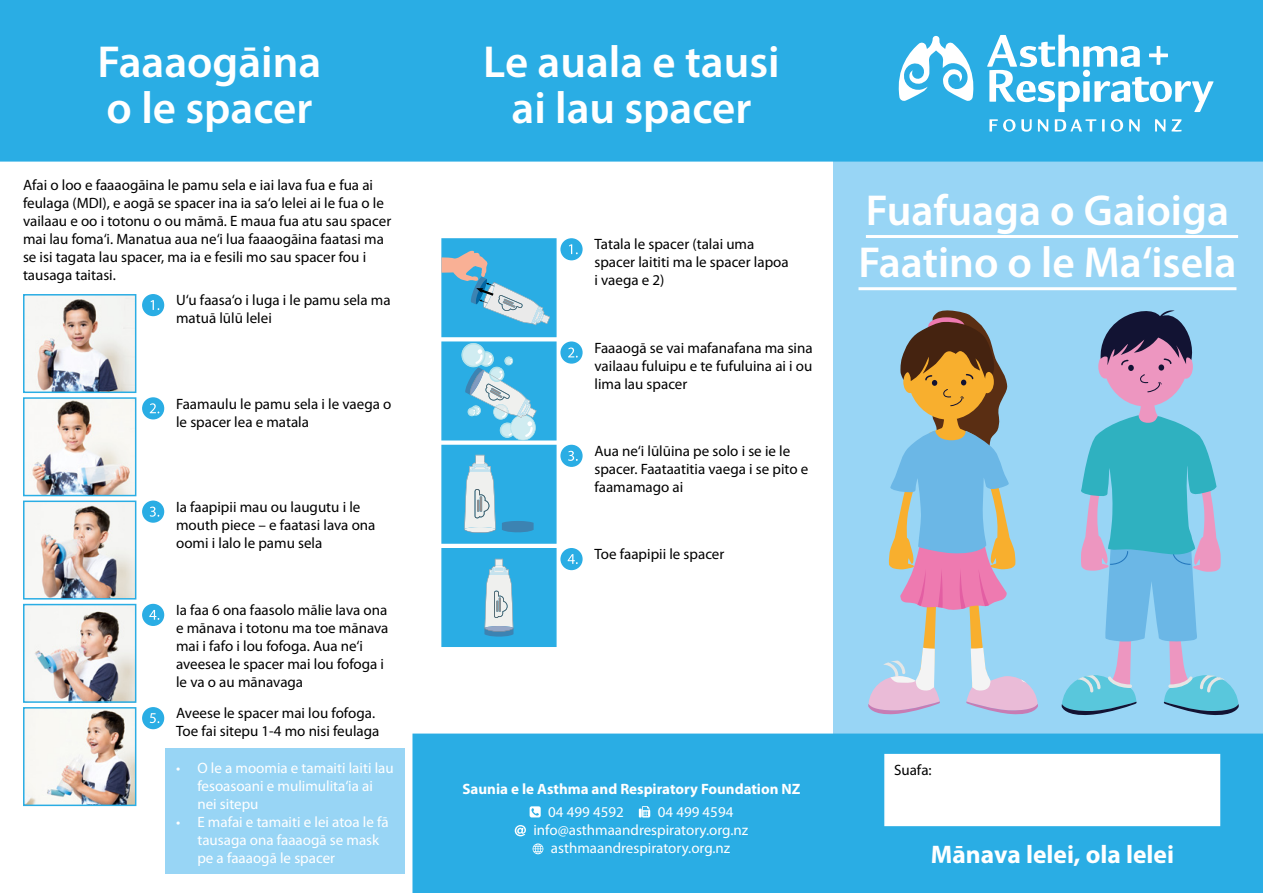
<style>
.page{position:relative;width:1263px;height:893px;background:#fff}
.page>*{position:absolute;margin:0;border:0;box-sizing:border-box;transform-origin:0 0}
.t1{font:600 45px/46.5px "Myriad Pro";color:#fff}
.t2{font:600 43.5px/52.2px "Myriad Pro";color:#fff}
.t3{font:700 25.5px "Myriad Pro";color:#fff}
.t4{font:15px/18px "Myriad Pro";color:#000}
.t5{font:15px/18px "Myriad Pro";color:#fff}
.t6{font:700 15px "Myriad Pro";color:#fff}
</style>
<div class="page">
<div style="left:833px;top:159px;width:430px;height:575px;background:#98d5f5"></div>
<svg style="left:1061px;top:310px;width:178px;height:406px"></svg>
<div style="left:0;top:0;width:1263px;height:162px;background:#2aade4"></div>
<div style="left:412px;top:734px;width:851px;height:159px;background:#2aade4"></div>
<div style="left:884px;top:754px;width:336px;height:72px;background:#fff"></div>
<svg style="left:868px;top:310px;width:170px;height:405px"></svg>
<div style="left:165px;top:749px;width:239px;height:125px;background:#98d5f5"></div>
<svg style="left:989px;top:119px;width:26px;height:13px"></svg>
<svg style="left:1021px;top:119px;width:11px;height:13px"></svg>
<svg style="left:1038px;top:119px;width:10px;height:13px"></svg>
<svg style="left:1055px;top:119px;width:41px;height:13px"></svg>
<svg style="left:1102px;top:119px;width:3px;height:13px"></svg>
<svg style="left:1111px;top:119px;width:12px;height:13px"></svg>
<svg style="left:1129px;top:119px;width:11px;height:13px"></svg>
<svg style="left:1155px;top:119px;width:10px;height:13px"></svg>
<svg style="left:1171px;top:119px;width:10px;height:13px"></svg>
<svg style="left:987px;top:35px;width:227px;height:77px"></svg>
<svg style="left:895px;top:36px;width:82px;height:66px"></svg>
<img style="left:26px;top:297px;width:107px;height:93px">
<div style="left:23px;top:294px;width:113px;height:99px;border:2px solid #2aade4"></div>
<div style="left:143px;top:295px;width:20px;height:20px;background:#2aade4;border-radius:50%"></div>
<div style="left:142px;top:294px;width:22px;height:22px;border:2px solid #2aade4;border-radius:50%"></div>
<svg style="left:151px;top:300px;width:8px;height:10px"></svg>
<img style="left:28px;top:400px;width:105px;height:93px">
<div style="left:23px;top:397px;width:113px;height:99px;border:2px solid #2aade4"></div>
<div style="left:143px;top:398px;width:20px;height:21px;background:#2aade4;border-radius:50%"></div>
<div style="left:142px;top:397px;width:22px;height:22px;border:2px solid #2aade4;border-radius:50%"></div>
<svg style="left:150px;top:403px;width:9px;height:10px"></svg>
<img style="left:26px;top:504px;width:107px;height:93px">
<div style="left:23px;top:501px;width:113px;height:99px;border:2px solid #2aade4"></div>
<div style="left:143px;top:501px;width:20px;height:21px;background:#2aade4;border-radius:50%"></div>
<div style="left:142px;top:501px;width:22px;height:22px;border:2px solid #2aade4;border-radius:50%"></div>
<svg style="left:150px;top:507px;width:9px;height:10px"></svg>
<img style="left:26px;top:607px;width:107px;height:93px">
<div style="left:23px;top:604px;width:113px;height:99px;border:2px solid #2aade4"></div>
<div style="left:143px;top:605px;width:20px;height:20px;background:#2aade4;border-radius:50%"></div>
<div style="left:142px;top:604px;width:22px;height:22px;border:2px solid #2aade4;border-radius:50%"></div>
<svg style="left:149px;top:610px;width:10px;height:10px"></svg>
<img style="left:26px;top:710px;width:107px;height:93px">
<div style="left:23px;top:707px;width:113px;height:99px;border:2px solid #2aade4"></div>
<div style="left:143px;top:708px;width:20px;height:20px;background:#2aade4;border-radius:50%"></div>
<div style="left:142px;top:707px;width:22px;height:22px;border:2px solid #2aade4;border-radius:50%"></div>
<svg style="left:150px;top:713px;width:9px;height:10px"></svg>
<div style="left:441px;top:238px;width:116px;height:99px;background:#2aade4;border:2px solid #2aade4"></div>
<svg style="left:441px;top:251px;width:109px;height:74px"></svg>
<div style="left:561px;top:239px;width:21px;height:21px;background:#2aade4;border-radius:50%"></div>
<div style="left:560px;top:238px;width:23px;height:22px;border:2px solid #2aade4;border-radius:50%"></div>
<svg style="left:569px;top:244px;width:9px;height:10px"></svg>
<div style="left:441px;top:341px;width:116px;height:99px;background:#2aade4;border:2px solid #2aade4"></div>
<svg style="left:460px;top:342px;width:76px;height:99px"></svg>
<div style="left:561px;top:342px;width:21px;height:21px;background:#2aade4;border-radius:50%"></div>
<div style="left:560px;top:341px;width:23px;height:23px;border:2px solid #2aade4;border-radius:50%"></div>
<svg style="left:568px;top:347px;width:10px;height:11px"></svg>
<div style="left:441px;top:445px;width:116px;height:99px;background:#2aade4;border:2px solid #2aade4"></div>
<svg style="left:502px;top:521px;width:32px;height:11px"></svg>
<svg style="left:464px;top:455px;width:32px;height:78px"></svg>
<div style="left:561px;top:445px;width:21px;height:21px;background:#2aade4;border-radius:50%"></div>
<div style="left:560px;top:445px;width:23px;height:22px;border:2px solid #2aade4;border-radius:50%"></div>
<svg style="left:568px;top:451px;width:10px;height:10px"></svg>
<div style="left:441px;top:548px;width:116px;height:99px;background:#2aade4;border:2px solid #2aade4"></div>
<svg style="left:484px;top:559px;width:29px;height:78px"></svg>
<div style="left:561px;top:549px;width:21px;height:20px;background:#2aade4;border-radius:50%"></div>
<div style="left:560px;top:548px;width:23px;height:22px;border:2px solid #2aade4;border-radius:50%"></div>
<svg style="left:568px;top:554px;width:10px;height:10px"></svg>
<svg style="left:530px;top:806px;width:11px;height:11px"></svg>
<svg style="left:639px;top:806px;width:11px;height:11px"></svg>
<svg style="left:515px;top:825px;width:11px;height:11px"></svg>
<svg style="left:533px;top:843px;width:10px;height:11px"></svg>
<hr style="left:866px;top:235px;width:372px;height:3px;background:#fff">
<hr style="left:858px;top:287px;width:378px;height:3px;background:#fff">
<h1 class="t1" style="left:98px;top:37px;width:225px">Faaaogāina o le spacer</h1>
<h1 class="t1" style="left:483px;top:37px;width:298px;text-align:center">Le auala e tausi ai lau spacer</h1>
<p class="t4" style="left:23px;top:175px;width:370px">Afai o loo e faaaogāina le pamu sela e iai lava fua e fua ai feulaga (MDI), e aogā se spacer ina ia sa‘o lelei ai le fua o le vailaau e oo i totonu o ou māmā. E maua fua atu sau spacer mai lau foma‘i. Manatua aua ne‘i lua faaaogāina faatasi ma se isi tagata lau spacer, ma ia e fesili mo sau spacer fou i tausaga taitasi.</p>
<p class="t4" style="left:176px;top:291px;width:216px">U‘u faasa‘o i luga i le pamu sela ma matuā lūlū lelei</p>
<p class="t4" style="left:176px;top:394px;width:217px">Faamaulu le pamu sela i le vaega o le spacer lea e matala</p>
<p class="t4" style="left:176px;top:498px;width:201px">Ia faapipii mau ou laugutu i le mouth piece – e faatasi lava ona oomi i lalo le pamu sela</p>
<p class="t4" style="left:176px;top:601px;width:214px">Ia faa 6 ona faasolo mālie lava ona e mānava i totonu ma toe mānava mai i fafo i lou fofoga. Aua ne‘i aveesea le spacer mai lou fofoga i le va o au mānavaga</p>
<p class="t4" style="left:176px;top:704px;width:205px">Aveese le spacer mai lou fofoga.<br>Toe fai sitepu 1-4 mo nisi feulaga</p>
<p class="t5" style="left:197px;top:759px;width:198px;text-indent:-21px">• O le a moomia e tamaiti laiti lau fesoasoani e mulimulita‘ia ai nei sitepu</p>
<p class="t5" style="left:197px;top:813px;width:193px;text-indent:-21px">• E mafai e tamaiti e lei atoa le fā tausaga ona faaaogā se mask pe a faaaogā le spacer</p>
<p class="t4" style="left:594px;top:235px;width:196px">Tatala le spacer (talai uma spacer laititi ma le spacer lapoa i vaega e 2)</p>
<p class="t4" style="left:594px;top:338px;width:220px;text-align:justify">Faaaogā se vai mafanafana ma sina vailaau fuluipu e te fufuluina ai i ou lima lau spacer</p>
<p class="t4" style="left:594px;top:442px;width:215px">Aua ne‘i lūlūina pe solo i se ie le spacer. Faataatitia vaega i se pito e faamamago ai</p>
<p class="t4" style="left:594px;top:545px;width:131px">Toe faapipii le spacer</p>
<p class="t6" style="left:462px;top:779px;width:340px">Saunia e le Asthma and Respiratory Foundation NZ</p>
<p class="t5" style="left:548px;top:802px;width:77px">04 499 4592</p>
<p class="t5" style="left:658px;top:802px;width:77px">04 499 4594</p>
<p class="t5" style="left:533px;top:820px;width:216px">info@asthmaandrespiratory.org.nz</p>
<p class="t5" style="left:551px;top:838px;width:181px">asthmaandrespiratory.org.nz</p>
<h2 class="t2" style="left:858px;top:183px;width:379px">Fuafuaga o Gaioiga<br>Faatino o le Ma‘isela</h2>
<p class="t4" style="left:894px;top:760px;width:39px">Suafa:</p>
<h3 class="t3" style="left:931px;top:837px;width:245px">Mānava lelei, ola lelei</h3>
</div>
